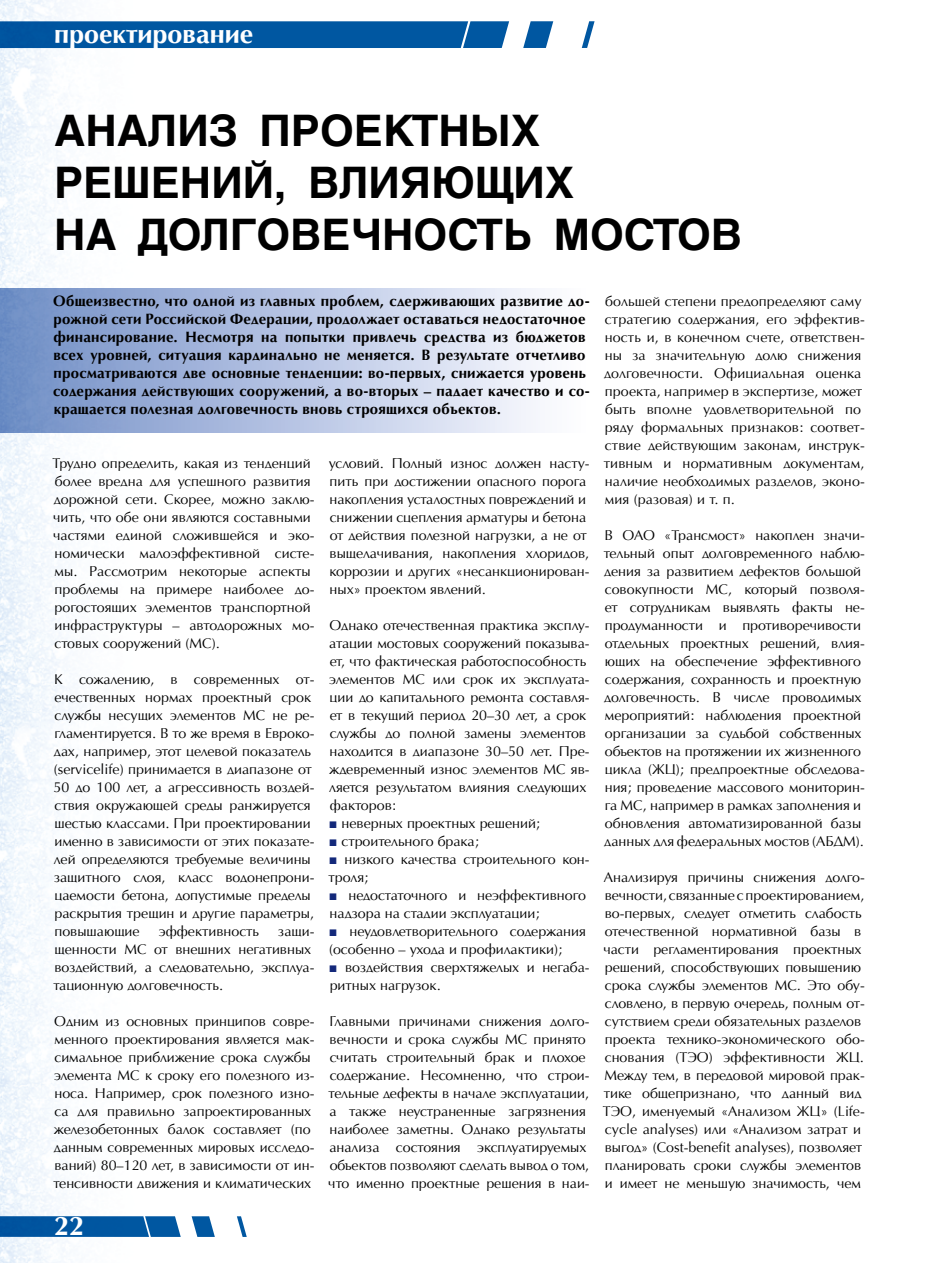
<style>
.page{position:relative;width:936px;height:1263px;background:#fff}
.page>*{position:absolute;margin:0;border:0;box-sizing:border-box;transform-origin:0 0}
.t1{font:700 43.5px/52.2px "AG Helvetica";color:#000}
.t2{font:700 27px "AG Opus High Resolution";color:#fff}
.t3{font:700 15px/18px "AG Opus High Resolution";letter-spacing:.015em;color:#000}
.t4{font:14.25px/18px "AG Opus High Resolution";color:#000}
.s1{font-family:"Arial";color:#13287a}
</style>
<div class="page">
<img style="left:0;top:0;width:145px;height:1263px">
<svg style="left:0;top:21px;width:594px;height:27px;background:#1d69ab"></svg>
<svg style="left:0;top:1216px;width:247px;height:21px"></svg>
<div style="left:0;top:289px;width:585px;height:143px;background:linear-gradient(to right,#6e8cc5,#fffeff)"></div>
<h2 class="t2" style="left:54px;top:18px;width:201px">проектирование</h2>
<h1 class="t1" style="left:54px;top:105px;width:689px">Анализ проектных решений, влияющих<br>на долговечность мостов</h1>
<p class="t3" style="left:53px;top:292px;width:538px">Общеизвестно, что одной из главных проблем, сдерживающих развитие до&shy;рожной сети Российской Федерации, продолжает оставаться недостаточное финансирование. Несмотря на попытки привлечь средства из бюджетов всех уровней, ситуация кардинально не меняется. В результате отчетливо просматриваются две основные тенденции: во-первых, снижается уровень содержания действующих сооружений, а во-вторых – падает качество и со&shy;кращается полезная долговечность вновь строящихся объектов.</p>
<p class="t4" style="left:52px;top:454px;width:263px">Трудно определить, какая из тенденций более вредна для успешного развития дорожной сети. Скорее, можно заклю&shy;чить, что обе они являются составными частями единой сложившейся и эко&shy;номически малоэффективной систе&shy;мы. Рассмотрим некоторые аспекты проблемы на примере наиболее до&shy;рогостоящих элементов транспортной инфраструктуры – автодорожных мо&shy;стовых сооружений (МС).</p>
<p class="t4" style="left:54px;top:670px;width:262px">К сожалению, в современных от&shy;ечественных нормах проектный срок службы несущих элементов МС не ре&shy;гламентируется. В то же время в Евроко&shy;дах, например, этот целевой показатель (servicelife) принимается в диапазоне от 50 до 100 лет, а агрессивность воздей&shy;ствия окружающей среды ранжируется шестью классами. При проектировании именно в зависимости от этих показате&shy;лей определяются требуемые величины защитного слоя, класс водонепрони&shy;цаемости бетона, допустимые пределы раскрытия трещин и другие параметры, повышающие</p>
<p class="t4" style="left:159px;top:922px;width:102px">эффективность</p>
<p class="t4" style="left:53px;top:922px;width:262px;text-indent:225px">защи&shy;щенности МС от внешних негативных воздействий, а следовательно, эксплуа&shy;тационную долговечность.</p>
<p class="t4" style="left:53px;top:1012px;width:262px">Одним из основных принципов совре&shy;менного проектирования является мак&shy;симальное приближение срока службы элемента МС к сроку его полезного из&shy;носа. Например, срок полезного изно&shy;са для правильно запроектированных железобетонных балок составляет (по данным современных мировых исследо&shy;ваний) 80–120 лет, в зависимости от ин&shy;тенсивности движения и климатических</p>
<h2 class="t2" style="left:54px;top:1210px;width:32px">22</h2>
<p class="t4" style="left:329px;top:454px;width:262px">условий. Полный износ должен насту&shy;пить при достижении опасного порога накопления усталостных повреждений и снижении сцепления арматуры и бетона от действия полезной нагрузки, а не от выщелачивания, накопления хлоридов, коррозии и других «несанкционирован&shy;ных» проектом явлений.</p>
<p class="t4" style="left:329px;top:616px;width:262px">Однако отечественная практика эксплу&shy;атации мостовых сооружений показыва&shy;ет, что фактическая работоспособность элементов МС или срок их эксплуата&shy;ции до капитального ремонта составля&shy;ет в текущий период 20–30 лет, а срок службы до полной замены элементов находится в диапазоне 30–50 лет. Пре&shy;ждевременный износ элементов МС яв&shy;ляется результатом влияния следующих факторов:</p>
<p class="t4" style="left:329px;top:814px;width:212px"><span class="s1">■</span> неверных проектных решений;</p>
<p class="t4" style="left:329px;top:832px;width:151px"><span class="s1">■</span> строительного брака;</p>
<p class="t4" style="left:328px;top:850px;width:262px"><span class="s1">■</span> низкого качества строительного кон&shy;троля;</p>
<p class="t4" style="left:329px;top:886px;width:258px"><span class="s1">■</span> недостаточного и неэффективного надзора на стадии эксплуатации;</p>
<p class="t4" style="left:329px;top:922px;width:258px"><span class="s1">■</span> неудовлетворительного содержания (особенно – ухода и профилактики);</p>
<p class="t4" style="left:329px;top:958px;width:262px"><span class="s1">■</span> воздействия сверхтяжелых и негаба&shy;ритных нагрузок.</p>
<p class="t4" style="left:328px;top:1012px;width:263px">Главными причинами снижения долго&shy;вечности и срока службы МС принято считать строительный брак и плохое содержание. Несомненно, что строи&shy;тельные дефекты в начале эксплуатации, а также неустраненные загрязнения наиболее заметны. Однако результаты анализа состояния эксплуатируемых объектов позволяют сделать вывод о том, что именно проектные решения в наи-</p>
<p class="t4" style="left:603px;top:292px;width:262px">большей степени предопределяют саму стратегию содержания, его эффектив&shy;ность и, в конечном счете, ответствен&shy;ны за значительную долю снижения долговечности. Официальная оценка проекта, например в экспертизе, может быть вполне удовлетворительной по ряду формальных признаков: соответ&shy;ствие действующим законам, инструк&shy;тивным и нормативным документам, наличие необходимых разделов, эконо&shy;мия (разовая) и т. п.</p>
<p class="t4" style="left:603px;top:526px;width:262px">В ОАО «Трансмост» накоплен значи&shy;тельный опыт долговременного наблю&shy;дения за развитием дефектов большой совокупности МС, который позволя&shy;ет сотрудникам выявлять факты не&shy;продуманности и противоречивости отдельных проектных решений, влия&shy;ющих на обеспечение эффективного содержания, сохранность и проектную долговечность. В числе проводимых мероприятий: наблюдения проектной организации за судьбой собственных объектов на протяжении их жизненного цикла (ЖЦ); предпроектные обследова&shy;ния; проведение массового мониторин&shy;га МС, например в рамках заполнения и обновления автоматизированной базы данных для федеральных мостов (АБДМ).</p>
<p class="t4" style="left:603px;top:868px;width:263px">Анализируя причины снижения долго&shy;вечности, связанные с проектированием, во-первых, следует отметить слабость отечественной нормативной базы в части регламентирования проектных решений, способствующих повышению срока службы элементов МС. Это обу&shy;словлено, в первую очередь, полным от&shy;сутствием среди обязательных разделов проекта технико-экономического обо&shy;снования (ТЭО) эффективности ЖЦ.<br>Между тем, в передовой мировой прак&shy;тике общепризнано, что данный вид ТЭО, именуемый «Анализом ЖЦ» (Life&shy;cycle analyses) или «Анализом затрат и выгод» (Cost-benefit analyses), позволяет планировать сроки службы элементов и имеет не меньшую значимость, чем</p>
</div>
